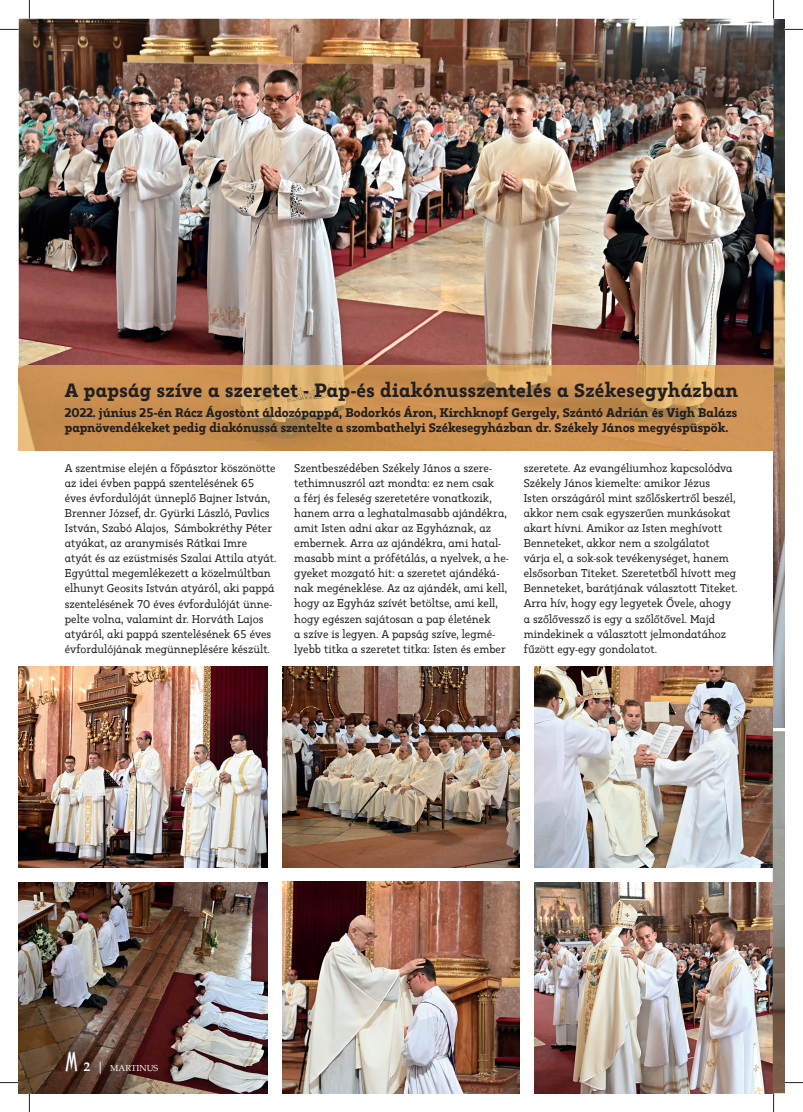
<style>
.page{position:relative;width:803px;height:1112px;background:#fff}
.page>*{position:absolute;margin:0;border:0;box-sizing:border-box;transform-origin:0 0}
.t1{font:800 19.12px "Kappa Vol 2 Display";letter-spacing:.02em;color:#231f20}
.t2{font:800 12.5px/15px "Kappa Vol 2 Display";color:#231f20}
.t3{font:11.25px/15px "Kappa Vol 2 Display";color:#231f20}
.t4{font:8.75px "Book Antiqua";color:#fff}
.s1{font-family:"Arquitectura";font-size:25px}
.s2{font-weight:700;font-size:12.5px}
.s3{font-size:12.5px}
</style>
<div class="page">
<img style="left:773px;top:20px;width:11px;height:707px">
<svg style="left:773px;top:283px;width:11px;height:98px"></svg>
<img style="left:19px;top:19px;width:754px;height:346px">
<img style="left:19px;top:365px;width:754px;height:85px">
<img style="left:19px;top:666px;width:248px;height:200px">
<img style="left:282px;top:666px;width:238px;height:200px">
<img style="left:282px;top:881px;width:238px;height:211px">
<img style="left:535px;top:666px;width:238px;height:200px">
<img style="left:19px;top:882px;width:248px;height:210px">
<img style="left:535px;top:881px;width:238px;height:211px">
<img style="left:773px;top:731px;width:11px;height:361px">
<img style="left:773px;top:947px;width:11px;height:104px">
<svg style="left:0;top:29px;width:19px;height:1px"></svg>
<svg style="left:784px;top:29px;width:19px;height:1px"></svg>
<svg style="left:0;top:1081px;width:19px;height:2px"></svg>
<svg style="left:784px;top:1081px;width:19px;height:2px"></svg>
<svg style="left:29px;top:0;width:1px;height:19px"></svg>
<svg style="left:29px;top:1092px;width:1px;height:19px"></svg>
<svg style="left:773px;top:0;width:1px;height:19px"></svg>
<svg style="left:773px;top:1092px;width:1px;height:19px"></svg>
<h1 class="t1" style="left:65px;top:377px;width:675px">A papság szíve a szeretet - Pap-és diakónusszentelés a Székesegyházban</h1>
<p class="t2" style="left:65px;top:406px;width:674px">2022. június 25-én Rácz Ágostont áldozópappá, Bodorkós Áron, Kirchknopf Gergely, Szántó Adrián és Vigh Balázs papnövendékeket pedig diakónussá szentelte a szombathelyi Székesegyházban dr. Székely János megyéspüspök.</p>
<p class="t3" style="left:65px;top:461px;width:213px">A szentmise elején a főpásztor köszönötte az idei évben pappá szentelésének 65 éves évfordulóját ünneplő Bajner István, Brenner József, dr. Gyürki László, Pavlics István, Szabó Alajos, Sámbokréthy Péter atyákat, az aranymisés Rátkai Imre atyát és az ezüstmisés Szalai Attila atyát.<br>Egyúttal megemlékezett a közelmúltban elhunyt Geosits István atyáról, aki pappá szentelésének 70 éves évfordulóját ünne&shy;pelte volna, valamint dr. Horváth Lajos atyáról, aki pappá szentelésének 65 éves évfordulójának megünneplésére készült.</p>
<p class="t3" style="left:294px;top:461px;width:216px">Szentbeszédében Székely János a szere&shy;tethimnuszról azt mondta: ez nem csak<br>a férj és feleség szeretetére vonatkozik, hanem arra a leghatalmasabb ajándékra, amit Isten adni akar az Egyháznak, az embernek. Arra az ajándékra, ami hatal&shy;masabb mint a prófétálás, a nyelvek, a he&shy;gyeket mozgató hit: a szeretet ajándéká&shy;nak megéneklése. Az az ajándék, ami kell, hogy az Egyház szívét betöltse, ami kell, hogy egészen sajátosan a pap életének<br>a szíve is legyen. A papság szíve, legmé&shy;lyebb titka a szeretet titka: Isten és ember</p>
<p class="t3" style="left:524px;top:461px;width:215px">szeretete. Az evangéliumhoz kapcsolódva Székely János kiemelte: amikor Jézus Isten országáról mint szőlőskertről beszél, akkor nem csak egyszerűen munkásokat akart hívni. Amikor az Isten meghívott Benneteket, akkor nem a szolgálatot várja el, a sok-sok tevékenységet, hanem elsősorban Titeket. Szeretetből hívott meg Benneteket, barátjának választott Titeket.<br>Arra hív, hogy egy legyetek Ővele, ahogy a szőlővessző is egy a szőlőtővel. Majd mindekinek a választott jelmondatához fűzött egy-egy gondolatot.</p>
<p class="t4" style="left:66px;top:1062px;width:94px"><span class="s1">M</span> <span class="s2">2</span> <span class="s3">|</span> MARTINUS</p>
</div>
